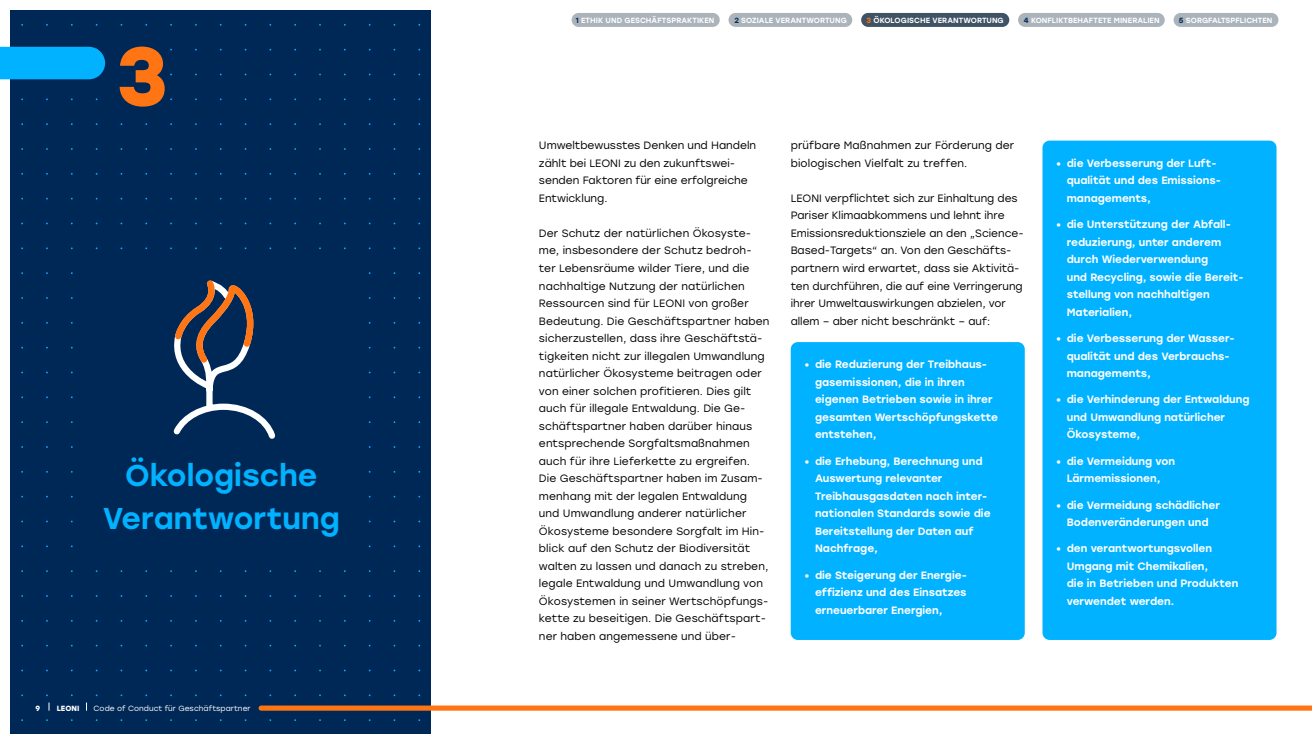
<style>
.page{position:relative;width:1312px;height:745px;background:#fff}
.page>*{position:absolute;margin:0;border:0;box-sizing:border-box;transform-origin:0 0}
.Vorwort_Inhalt{font:700 82.62px "Stolzl";color:#ff7514}
.Kapitelname{font:500 30px/42.5px "Stolzl";color:#00b2ff;text-align:center}
.Fließtext{font:10.62px/17.5px "Stolzl";letter-spacing:.01em;color:#000}
.Aufzählungen{font:500 10.62px/17.5px "Stolzl";color:#fff}
.Navigation_2{font:500 7.5px "Stolzl";letter-spacing:.005em;color:#fff}
.Seitenzahl{font:7.5px "Stolzl";letter-spacing:.005em;color:#fff}
.Seitenzahl-2{font:700 7.5px "Stolzl";letter-spacing:.005em;color:#fff}
.s1{color:#002857}
.s2{color:#ff7514}
</style>
<div class="page">
<div style="left:11px;top:11px;width:420px;height:722px;background:#002857"></div>
<div style="left:790px;top:342px;width:234px;height:297px;background:#00b2ff;border-radius:7px"></div>
<div style="left:1042px;top:140px;width:234px;height:499px;background:#00b2ff;border-radius:7px"></div>
<div style="left:571px;top:13px;width:148px;height:14px;background:#abb3bb;border-radius:7px"></div>
<div style="left:861px;top:13px;width:148px;height:14px;background:#405365;border-radius:7px"></div>
<div style="left:1017px;top:13px;width:147px;height:14px;background:#abb3bb;border-radius:7px"></div>
<div style="left:1173px;top:13px;width:105px;height:14px;background:#abb3bb;border-radius:7px"></div>
<div style="left:728px;top:13px;width:124px;height:14px;background:#abb3bb;border-radius:7px"></div>
<svg style="left:173px;top:280px;width:103px;height:159px"></svg>
<svg style="left:258px;top:705px;width:1053px;height:5px;background:#fa7f2a"></svg>
<div style="left:0;top:47px;width:105px;height:32px;background:#00b2ff"></div>
<p class="Vorwort_Inhalt" style="left:117px;top:17px;width:52px">3</p>
<p class="Kapitelname" style="left:103px;top:452px;width:238px">Ökologische<br>Verantwortung</p>
<p class="Seitenzahl-2" style="left:35px;top:702px;width:6px">9</p>
<p class="Seitenzahl-2" style="left:57px;top:702px;width:24px">LEONI</p>
<p class="Seitenzahl" style="left:94px;top:702px;width:158px">Code of Conduct für Geschäftspartner</p>
<p class="Navigation_2" style="left:575px;top:15px;width:140px"><span class="s1">1</span> ETHIK UND GESCHÄFTSPRAKTIKEN</p>
<p class="Navigation_2" style="left:734px;top:15px;width:114px"><span class="s1">2</span> SOZIALE VERANTWORTUNG</p>
<p class="Navigation_2" style="left:866px;top:15px;width:139px"><span class="s2">3</span> ÖKOLOGISCHE VERANTWORTUNG</p>
<p class="Navigation_2" style="left:1023px;top:15px;width:137px"><span class="s1">4</span> KONFLIKTBEHAFTETE MINERALIEN</p>
<p class="Navigation_2" style="left:1178px;top:15px;width:95px"><span class="s1">5</span> SORGFALTSPFLICHTEN</p>
<p class="Fließtext" style="left:539px;top:136px;width:218px">Umweltbewusstes Denken und Handeln zählt bei LEONI zu den zukunftswei&shy;senden Faktoren für eine erfolgreiche<br>Entwicklung.</p>
<p class="Fließtext" style="left:539px;top:224px;width:232px">Der Schutz der natürlichen Ökosyste&shy;me, insbesondere der Schutz bedroh&shy;ter Lebensräume wilder Tiere, und die nachhaltige Nutzung der natürlichen Ressourcen sind für LEONI von großer Bedeutung. Die Geschäftspartner haben sicherzustellen, dass ihre Geschäftstä&shy;tigkeiten nicht zur illegalen Umwandlung natürlicher Ökosysteme beitragen oder von einer solchen profitieren. Dies gilt auch für illegale Entwaldung. Die Ge&shy;schäftspartner haben darüber hinaus entsprechende Sorgfaltsmaßnahmen auch für ihre Lieferkette zu ergreifen.<br>Die Geschäftspartner haben im Zusam&shy;menhang mit der legalen Entwaldung und Umwandlung anderer natürlicher Ökosysteme besondere Sorgfalt im Hin&shy;blick auf den Schutz der Biodiversität walten zu lassen und danach zu streben, legale Entwaldung und Umwandlung von Ökosystemen in seiner Wertschöpfungs&shy;kette zu beseitigen. Die Geschäftspart&shy;ner haben angemessene und über-</p>
<p class="Fließtext" style="left:790px;top:136px;width:225px">prüfbare Maßnahmen zur Förderung der biologischen Vielfalt zu treffen.</p>
<p class="Fließtext" style="left:790px;top:189px;width:233px">LEONI verpflichtet sich zur Einhaltung des Pariser Klimaabkommens und lehnt ihre Emissionsreduktionsziele an den „Science-Based-Targets“ an. Von den Geschäfts&shy;partnern wird erwartet, dass sie Aktivitä&shy;ten durchführen, die auf eine Verringerung ihrer Umweltauswirkungen abzielen, vor allem – aber nicht beschränkt – auf:</p>
<p class="Aufzählungen" style="left:814px;top:355px;width:184px;text-indent:-11px">• die Reduzierung der Treibhaus&shy;gasemissionen, die in ihren eigenen Betrieben sowie in ihrer gesamten Wertschöpfungskette entstehen,</p>
<p class="Aufzählungen" style="left:814px;top:451px;width:177px;text-indent:-11px">• die Erhebung, Berechnung und<br>Auswertung relevanter<br>Treibhausgasdaten nach inter&shy;nationalen Standards sowie die<br>Bereitstellung der Daten auf<br>Nachfrage,</p>
<p class="Aufzählungen" style="left:814px;top:565px;width:153px;text-align:justify;text-indent:-11px">• die Steigerung der Energie&shy;effizienz und des Einsatzes erneuerbarer Energien,</p>
<p class="Aufzählungen" style="left:1066px;top:154px;width:156px;text-indent:-11px">• die Verbesserung der Luft&shy;qualität und des Emissions&shy;managements,</p>
<p class="Aufzählungen" style="left:1066px;top:215px;width:178px;text-indent:-11px">• die Unterstützung der Abfall&shy;reduzierung, unter anderem durch Wiederverwendung<br>und Recycling, sowie die Bereit&shy;stellung von nachhaltigen<br>Materialien,</p>
<p class="Aufzählungen" style="left:1066px;top:329px;width:169px;text-indent:-11px">• die Verbesserung der Wasser&shy;qualität und des Verbrauchs&shy;managements,</p>
<p class="Aufzählungen" style="left:1066px;top:390px;width:184px;text-indent:-11px">• die Verhinderung der Entwaldung und Umwandlung natürlicher<br>Ökosysteme,</p>
<p class="Aufzählungen" style="left:1055px;top:451px;width:120px;text-align:center">• die Vermeidung von<br>Lärmemissionen,</p>
<p class="Aufzählungen" style="left:1055px;top:495px;width:165px;text-align:center">• die Vermeidung schädlicher<br>Bodenveränderungen und</p>
<p class="Aufzählungen" style="left:1066px;top:539px;width:173px;text-indent:-11px">• den verantwortungsvollen<br>Umgang mit Chemikalien,<br>die in Betrieben und Produkten verwendet werden.</p>
</div>
